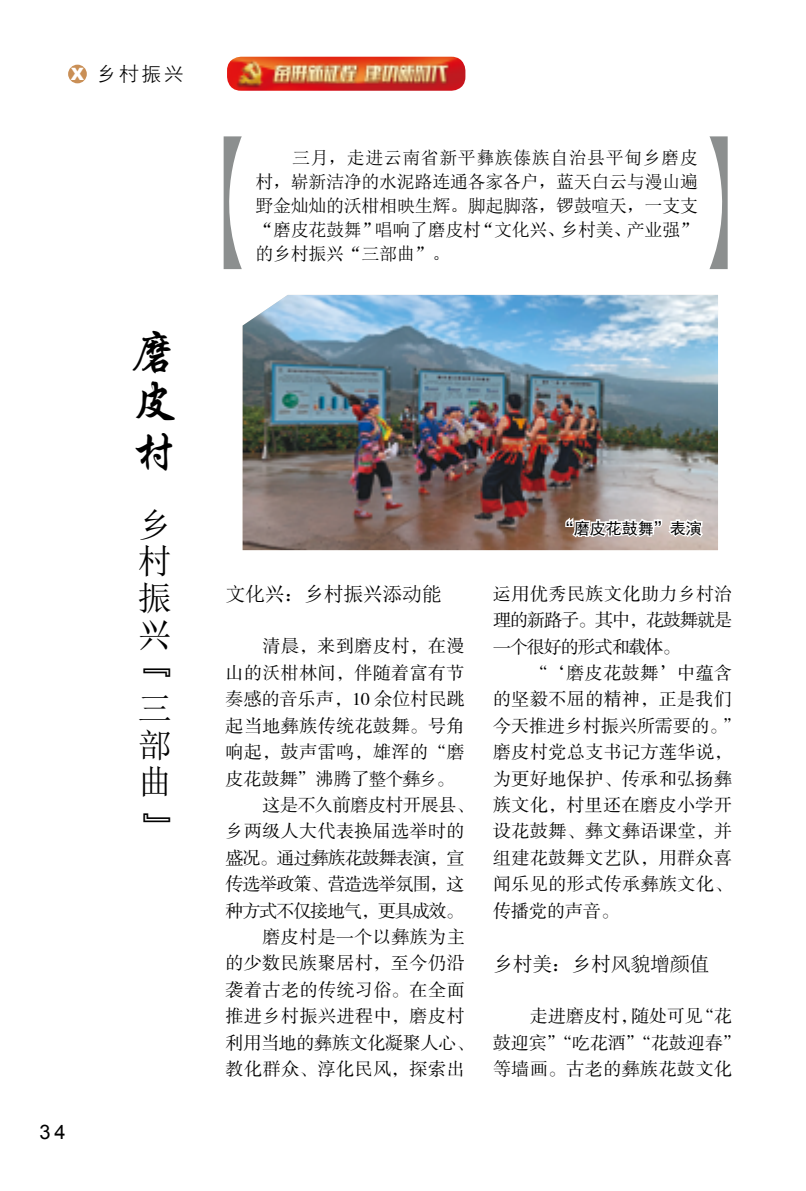
<style>
.page{position:relative;width:806px;height:1191px;background:#fff}
.page>*{position:absolute;margin:0;border:0;box-sizing:border-box;transform-origin:0 0}
.t1{font:48px/49.4px "ST Xingkai";color:#000;text-align:justify}
.t2{font:34px/36.8px "Sim Sun";color:#000;text-align:justify}
.t3{font:20px "Sim Sun";letter-spacing:-.02em;color:#000}
.t4{font:20px "FZXH1 JW GB1 0";color:#000}
.t5{font:20px "Arial";color:#000}
.t6{font:18px/26.4px "FZSSK GBK1 0";letter-spacing:.025em;color:#000;text-align:justify}
.t7{font:18px/24px "Sim Sun";letter-spacing:-.02em;color:#000;text-align:justify}
.t8{font:18px/26.4px "FZSSK GBK1 0";color:#000}
.t9{font:18px "FZSSK GBK1 0";letter-spacing:-.06em;color:#000}
.t10{font:18px "FZSSK GBK1 0";letter-spacing:.005em;color:#000}
.t11{font:18px "FZSSK GBK1 0";letter-spacing:-.055em;color:#000}
.t12{font:18px "FZSSK GBK1 0";letter-spacing:-.015em;color:#000}
.t13{font:18px "FZSSK GBK1 0";letter-spacing:-.025em;color:#000}
.t14{font:16px "Sim Hei";color:#000}
.s1{font-family:"Arial";font-weight:900;font-size:17px;color:#fff}
</style>
<div class="page">
<div style="left:68px;top:65px;width:19px;height:18px;background:#c98f56;border-radius:50%"></div>
<img style="left:242px;top:295px;width:475px;height:255px">
<svg style="left:563px;top:515px;width:141px;height:25px"></svg>
<svg style="left:223px;top:136px;width:19px;height:133px"></svg>
<svg style="left:709px;top:136px;width:19px;height:133px"></svg>
<img style="left:227px;top:57px;width:238px;height:34px">
<p class="t4" style="left:71px;top:63px;width:114px"><span class="s1">X</span> 乡村振兴</p>
<h1 class="t1" style="left:131px;top:329px;width:46px">磨皮村</h1>
<h2 class="t2" style="left:138px;top:506px;width:34px">乡村振兴﹃三部曲﹄</h2>
<p class="t5" style="left:39px;top:1118px;width:28px">34</p>
<p class="t7" style="left:255px;top:146px;width:444px;text-indent:37px">三月，走进云南省新平彝族傣族自治县平甸乡磨皮村，崭新洁净的水泥路连通各家各户，蓝天白云与漫山遍野金灿灿的沃柑相映生辉。脚起脚落，锣鼓喧天，一支支“磨皮花鼓舞”唱响了磨皮村“文化兴、乡村美、产业强”的乡村振兴“三部曲”。</p>
<p class="t3" style="left:225px;top:584px;width:217px">文化兴：乡村振兴添动能</p>
<p class="t6" style="left:262px;top:634px;width:204px">清晨，来到磨皮村，在漫</p>
<p class="t6" style="left:225px;top:660px;width:240px">山的沃柑林间，伴随着富有节</p>
<p class="t10" style="left:225px;top:689px;width:240px">奏感的音乐声，10 余位村民跳</p>
<p class="t6" style="left:225px;top:713px;width:240px">起当地彝族传统花鼓舞。号角</p>
<p class="t6" style="left:225px;top:739px;width:240px">响起，鼓声雷鸣，雄浑的“磨</p>
<p class="t8" style="left:225px;top:766px;width:230px">皮花鼓舞”沸腾了整个彝乡。</p>
<p class="t13" style="left:262px;top:795px;width:212px">这是不久前磨皮村开展县、</p>
<p class="t6" style="left:225px;top:819px;width:240px">乡两级人大代表换届选举时的</p>
<p class="t9" style="left:225px;top:848px;width:240px">盛况。通过彝族花鼓舞表演，宣</p>
<p class="t11" style="left:225px;top:874px;width:240px">传选举政策、营造选举氛围，这</p>
<p class="t9" style="left:225px;top:901px;width:239px">种方式不仅接地气，更具成效。</p>
<p class="t6" style="left:262px;top:924px;width:203px">磨皮村是一个以彝族为主</p>
<p class="t6" style="left:225px;top:951px;width:240px">的少数民族聚居村，至今仍沿</p>
<p class="t6" style="left:225px;top:977px;width:240px">袭着古老的传统习俗。在全面</p>
<p class="t6" style="left:225px;top:1003px;width:240px">推进乡村振兴进程中，磨皮村</p>
<p class="t12" style="left:225px;top:1033px;width:249px">利用当地的彝族文化凝聚人心、</p>
<p class="t6" style="left:225px;top:1056px;width:240px">教化群众、淳化民风，探索出</p>
<p class="t14" style="left:557px;top:520px;width:145px">“磨皮花鼓舞”表演</p>
<p class="t6" style="left:493px;top:581px;width:240px">运用优秀民族文化助力乡村治理的新路子。其中，花鼓舞就是一个很好的形式和载体。</p>
<p class="t6" style="left:493px;top:660px;width:249px;text-align:left;text-indent:37px">“‘磨皮花鼓舞’中蕴含的坚毅不屈的精神，正是我们今天推进乡村振兴所需要的。”磨皮村党总支书记方莲华说，为更好地保护、传承和弘扬彝族文化，村里还在磨皮小学开设花鼓舞、彝文彝语课堂，并组建花鼓舞文艺队，用群众喜闻乐见的形式传承彝族文化、传播党的声音。</p>
<p class="t3" style="left:493px;top:954px;width:217px">乡村美：乡村风貌增颜值</p>
<p class="t8" style="left:493px;top:1003px;width:249px;text-indent:37px">走进磨皮村，随处可见“花鼓迎宾”“吃花酒”“花鼓迎春”等墙画。古老的彝族花鼓文化</p>
</div>
